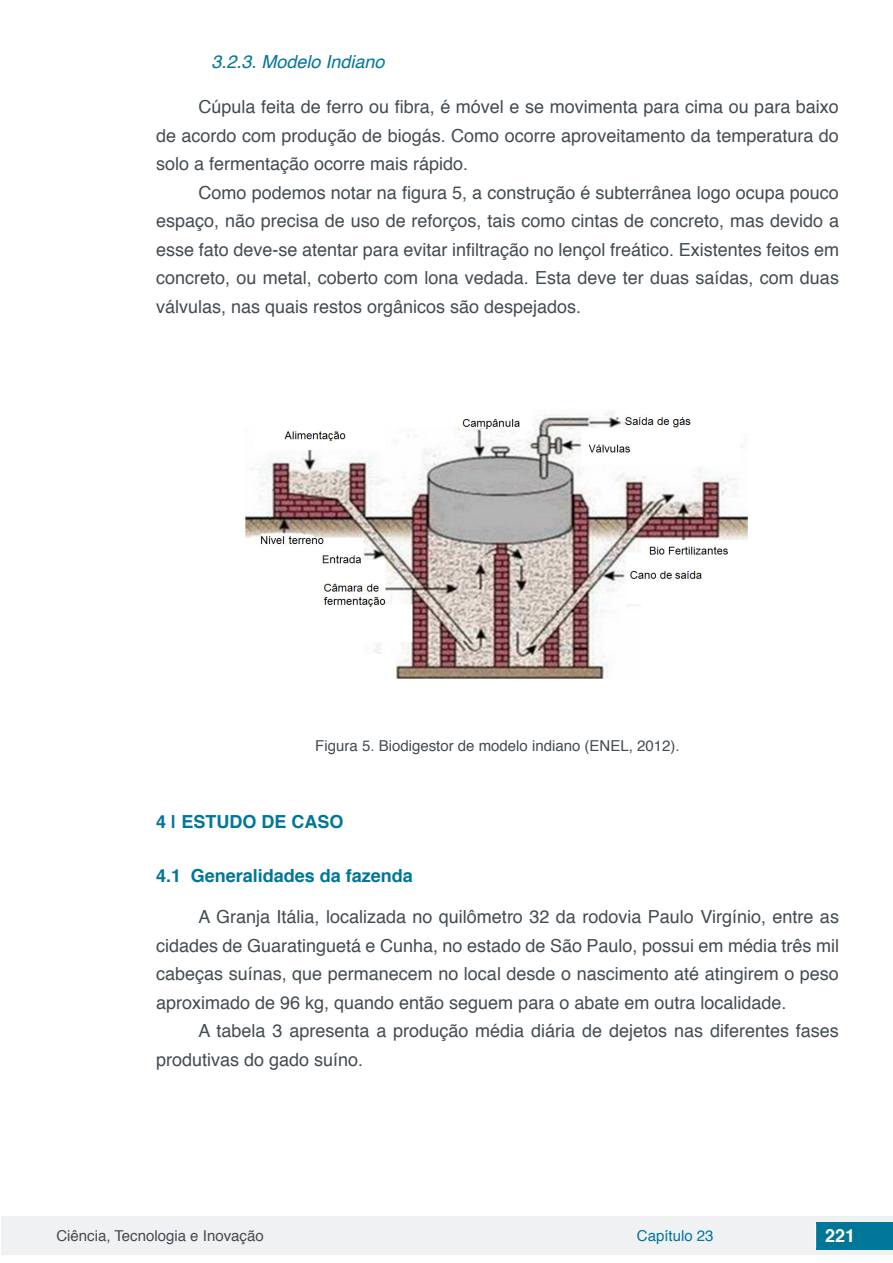
<style>
.page{position:relative;width:893px;height:1263px;background:#fff}
.page>*{position:absolute;margin:0;border:0;box-sizing:border-box;transform-origin:0 0}
.t1{font:18px/28.5px "Helvetica";color:#434c52;text-align:justify}
.t2{font:700 18px "Helvetica";color:#007699}
.t3{font:italic 18px "Helvetica";color:#007699}
.t4{font:700 18px "Helvetica";color:#fff}
.t5{font:15px "Helvetica";color:#434c52}
.t6{font:15px "Helvetica";color:#007699}
</style>
<div class="page">
<div style="left:1px;top:1216px;width:891px;height:38px;background:#f0f1f2"></div>
<div style="left:816px;top:1222px;width:77px;height:27px;background:#007699"></div>
<svg style="left:815px;top:1224px;width:1px;height:24px"></svg>
<img style="left:245px;top:411px;width:503px;height:268px">
<p class="t3" style="left:211px;top:47px;width:175px">3.2.3. Modelo Indiano</p>
<p class="t1" style="left:156px;top:93px;width:684px;text-indent:43px">Cúpula feita de ferro ou fibra, é móvel e se movimenta para cima ou para baixo de acordo com produção de biogás. Como ocorre aproveitamento da temperatura do solo a fermentação ocorre mais rápido.</p>
<p class="t1" style="left:156px;top:178px;width:684px;text-indent:43px">Como podemos notar na figura 5, a construção é subterrânea logo ocupa pouco espaço, não precisa de uso de reforços, tais como cintas de concreto, mas devido a esse fato deve-se atentar para evitar infiltração no lençol freático. Existentes feitos em concreto, ou metal, coberto com lona vedada. Esta deve ter duas saídas, com duas válvulas, nas quais restos orgânicos são despejados.</p>
<p class="t5" style="left:315px;top:734px;width:366px">Figura 5. Biodigestor de modelo indiano (ENEL, 2012).</p>
<p class="t2" style="left:156px;top:807px;width:189px">4 | ESTUDO DE CASO</p>
<p class="t2" style="left:156px;top:861px;width:258px">4.1 Generalidades da fazenda</p>
<p class="t1" style="left:156px;top:903px;width:684px;text-indent:43px">A Granja Itália, localizada no quilômetro 32 da rodovia Paulo Virgínio, entre as cidades de Guaratinguetá e Cunha, no estado de São Paulo, possui em média três mil cabeças suínas, que permanecem no local desde o nascimento até atingirem o peso aproximado de 96 kg, quando então seguem para o abate em outra localidade.</p>
<p class="t1" style="left:156px;top:1017px;width:684px;text-indent:43px">A tabela 3 apresenta a produção média diária de dejetos nas diferentes fases produtivas do gado suíno.</p>
<p class="t5" style="left:56px;top:1224px;width:209px">Ciência, Tecnologia e Inovação</p>
<p class="t6" style="left:637px;top:1224px;width:78px">Capítulo 23</p>
<p class="t4" style="left:825px;top:1221px;width:32px">221</p>
</div>
